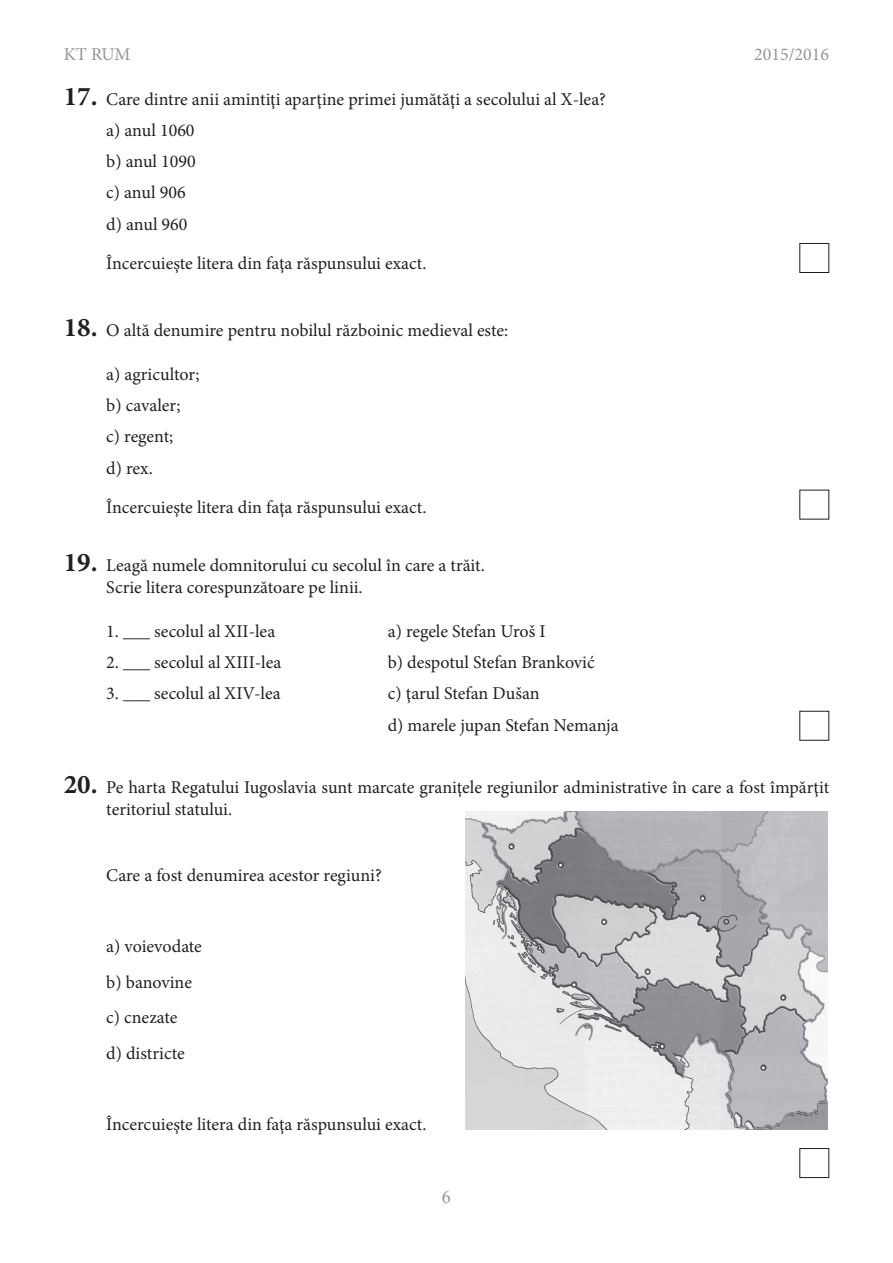
<style>
.page{position:relative;width:893px;height:1263px;background:#fff}
.page>*{position:absolute;margin:0;border:0;box-sizing:border-box;transform-origin:0 0}
.t1{font:18px/31.2px "Minion Pro";color:#231f20}
.t2{font:18px "Minion Pro";color:#939598}
.t3{font:18px "Times New Roman";color:#939598}
.s1{font-weight:700;font-size:27px}
</style>
<div class="page">
<img style="left:466px;top:811px;width:362px;height:319px">
<div style="left:799px;top:243px;width:30px;height:30px;border:1px solid #231f20"></div>
<div style="left:799px;top:1148px;width:30px;height:30px;border:1px solid #231f20"></div>
<div style="left:799px;top:711px;width:30px;height:30px;border:1px solid #231f20"></div>
<p class="t2" style="left:64px;top:42px;width:68px">KT RUM</p>
<p class="t2" style="left:754px;top:42px;width:77px">2015/2016</p>
<p class="t1" style="left:106px;top:83px;width:501px;text-indent:-43px"><span class="s1">17.</span> Care dintre anii amintiţi aparţine primei jumătăţi a secolului al X-lea? a) anul 1060<br>b) anul 1090<br>c) anul 906<br>d) anul 960</p>
<p class="t1" style="left:106px;top:248px;width:322px">Încercuieşte litera din faţa răspunsului exact.</p>
<p class="t1" style="left:64px;top:315px;width:446px"><span class="s1">18.</span> O altă denumire pentru nobilul războinic medieval este:</p>
<p class="t1" style="left:106px;top:359px;width:95px">а) agricultor; b) cavaler;<br>c) regent;<br>d) rex.</p>
<p class="t1" style="left:106px;top:492px;width:322px">Încercuieşte litera din faţa răspunsului exact.</p>
<p class="t1" style="left:106px;top:555px;width:380px;line-height:21.6px;text-indent:-43px"><span class="s1">19.</span> Leagă numele domnitorului cu secolul în care a trăit.<br>Scrie litera corespunzătoare pe linii.</p>
<p class="t1" style="left:106px;top:616px;width:170px">1. ___ secolul al XII-lea</p>
<p class="t1" style="left:388px;top:616px;width:159px">а) regele Stefan Uroš I</p>
<p class="t1" style="left:106px;top:647px;width:177px">2. ___ secolul al XIII-lea</p>
<p class="t1" style="left:388px;top:647px;width:208px">b) despotul Stefan Branković</p>
<p class="t1" style="left:106px;top:678px;width:176px">3. ___ secolul al XIV-lea</p>
<p class="t1" style="left:388px;top:678px;width:232px">c) ţarul Stefan Dušan<br>d) marele jupan Stefan Nemanja</p>
<p class="t1" style="left:106px;top:776px;width:724px;line-height:21.6px;text-indent:-43px"><span class="s1">20.</span> Pe harta Regatului Iugoslavia sunt marcate graniţele regiunilor administrative în care a fost împărţit teritoriul statului.</p>
<p class="t1" style="left:106px;top:860px;width:277px">Care a fost denumirea acestor regiuni?</p>
<p class="t1" style="left:106px;top:929px;width:97px;line-height:35.5px">а) voievodate b) banovine c) cnezate<br>d) districte</p>
<p class="t1" style="left:106px;top:1108px;width:322px">Încercuieşte litera din faţa răspunsului exact.</p>
<p class="t3" style="left:442px;top:1184px;width:10px">6</p>
</div>
